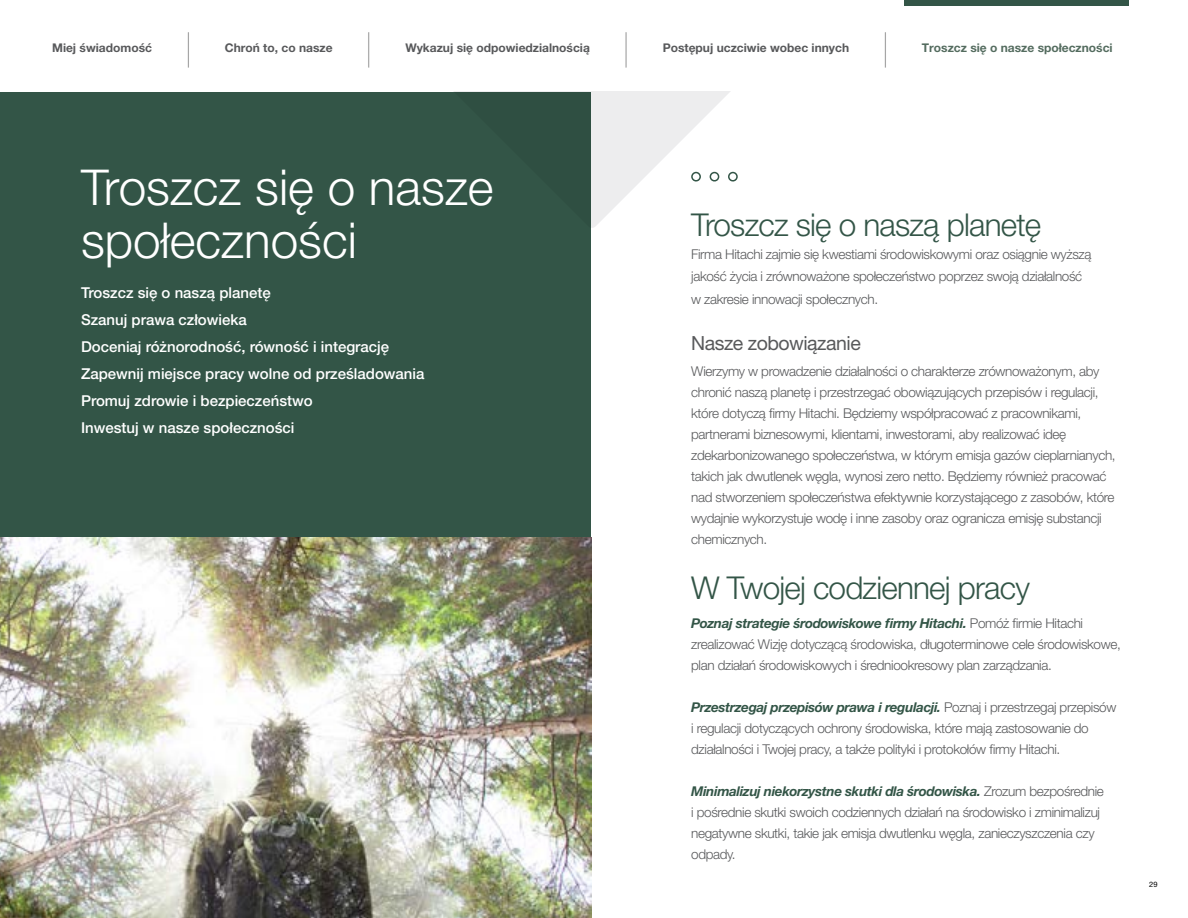
<style>
.page{position:relative;width:1188px;height:918px;background:#fff}
.page>*{position:absolute;margin:0;border:0;box-sizing:border-box;transform-origin:0 0}
.t1{font:300 49.5px/52.5px "Helvetica Neue LT Pro";color:#fff}
.t2{font:700 35.25px "Helvetica Neue LT Pro";color:#000;scale:.1 1}
.t3{font:300 31.5px "Helvetica Neue LT Pro";letter-spacing:-.025em;color:#335547}
.t4{font:19.5px "Helvetica Neue LT Pro";letter-spacing:-.025em;color:#58595b}
.t5{font:500 15px/27px "Helvetica Neue LT Pro";color:#fff}
.t6{font:300 13.5px/21px "Helvetica Neue LT Pro";letter-spacing:-.025em;color:#58595b}
.t7{font:700 12px "Helvetica Neue LT Pro";color:#58595b}
.t8{font:700 12px "Helvetica Neue LT Pro";color:#546c5f}
.t9{font:7.5px "Helvetica Neue LT Pro";color:#000}
.s1{font-weight:700;font-style:italic;color:#335547}
</style>
<div class="page">
<svg style="left:591px;top:92px;width:147px;height:136px"></svg>
<div style="left:0;top:92px;width:591px;height:499px;background:#335547"></div>
<div style="left:691px;top:172px;width:10px;height:10px;border:2px solid #335547;border-radius:50%"></div>
<div style="left:710px;top:172px;width:9px;height:10px;border:2px solid #335547;border-radius:50%"></div>
<div style="left:728px;top:172px;width:10px;height:10px;border:2px solid #335547;border-radius:50%"></div>
<img style="left:0;top:538px;width:591px;height:380px">
<div style="left:904px;top:0;width:225px;height:5px;background:#335547"></div>
<p class="t7" style="left:52px;top:40px;width:101px">Miej świadomość</p>
<h2 class="t2" style="left:188px;top:26px;width:9px">|</h2>
<p class="t7" style="left:225px;top:40px;width:109px">Chroń to, co nasze</p>
<h2 class="t2" style="left:369px;top:26px;width:9px">|</h2>
<p class="t7" style="left:405px;top:40px;width:186px">Wykazuj się odpowiedzialnością</p>
<h2 class="t2" style="left:626px;top:26px;width:9px">|</h2>
<p class="t7" style="left:663px;top:40px;width:188px">Postępuj uczciwie wobec innych</p>
<h2 class="t2" style="left:885px;top:26px;width:9px">|</h2>
<p class="t8" style="left:922px;top:40px;width:192px">Troszcz się o nasze społeczności</p>
<h1 class="t1" style="left:81px;top:161px;width:414px">Troszcz się o nasze społeczności</h1>
<p class="t5" style="left:81px;top:279px;width:345px">Troszcz się o naszą planetę<br>Szanuj prawa człowieka<br>Doceniaj różnorodność, równość i integrację Zapewnij miejsce pracy wolne od prześladowania Promuj zdrowie i bezpieczeństwo<br>Inwestuj w nasze społeczności</p>
<h3 class="t3" style="left:691px;top:206px;width:352px">Troszcz się o naszą planetę</h3>
<p class="t6" style="left:691px;top:242px;width:402px;line-height:22.5px">Firma Hitachi zajmie się kwestiami środowiskowymi oraz osiągnie wyższą jakość życia i zrównoważone społeczeństwo poprzez swoją działalność w zakresie innowacji społecznych.</p>
<h3 class="t4" style="left:691px;top:331px;width:171px">Nasze zobowiązanie</h3>
<p class="t6" style="left:691px;top:360px;width:426px">Wierzymy w prowadzenie działalności o charakterze zrównoważonym, aby chronić naszą planetę i przestrzegać obowiązujących przepisów i regulacji, które dotyczą firmy Hitachi. Będziemy współpracować z pracownikami, partnerami biznesowymi, klientami, inwestorami, aby realizować ideę zdekarbonizowanego społeczeństwa, w którym emisja gazów cieplarnianych, takich jak dwutlenek węgla, wynosi zero netto. Będziemy również pracować nad stworzeniem społeczeństwa efektywnie korzystającego z zasobów, które wydajnie wykorzystuje wodę i inne zasoby oraz ogranicza emisję substancji chemicznych.</p>
<h3 class="t3" style="left:691px;top:569px;width:340px">W Twojej codziennej pracy</h3>
<p class="t6" style="left:691px;top:612px;width:431px"><span class="s1">Poznaj strategie środowiskowe firmy Hitachi.</span> Pomóż firmie Hitachi zrealizować Wizję dotyczącą środowiska, długoterminowe cele środowiskowe, plan działań środowiskowych i średniookresowy plan zarządzania.</p>
<p class="t6" style="left:691px;top:696px;width:427px"><span class="s1">Przestrzegaj przepisów prawa i regulacji.</span> Poznaj i przestrzegaj przepisów i regulacji dotyczących ochrony środowiska, które mają zastosowanie do działalności i Twojej pracy, a także polityki i protokołów firmy Hitachi.</p>
<p class="t6" style="left:691px;top:780px;width:414px"><span class="s1">Minimalizuj niekorzystne skutki dla środowiska.</span> Zrozum bezpośrednie i pośrednie skutki swoich codziennych działań na środowisko i zminimalizuj negatywne skutki, takie jak emisja dwutlenku węgla, zanieczyszczenia czy odpady.</p>
<p class="t9" style="left:1149px;top:880px;width:10px">29</p>
</div>
